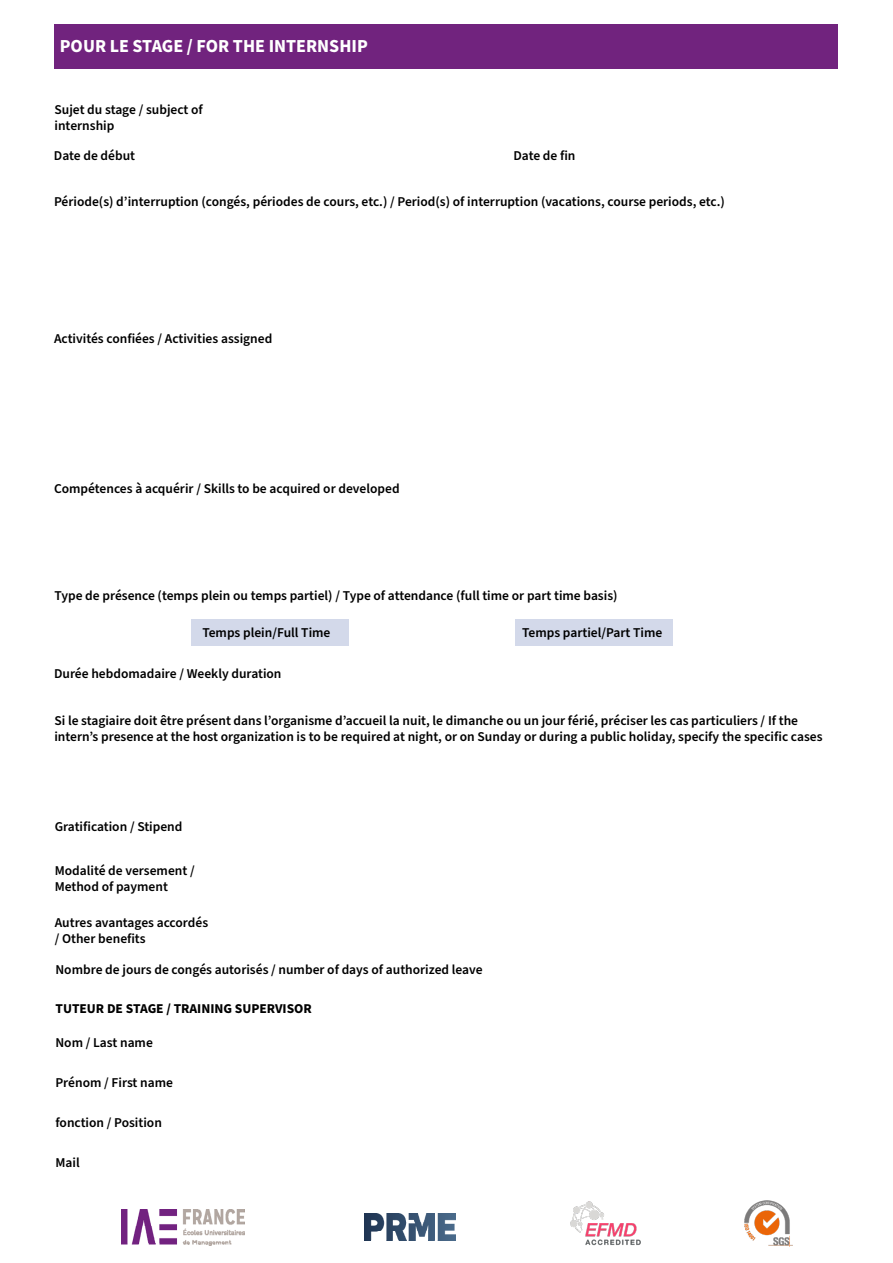
<style>
.page{position:relative;width:893px;height:1263px;background:#fff}
.page>*{position:absolute;margin:0;border:0;box-sizing:border-box;transform-origin:0 0}
.t1{font:700 18.3px "Source Sans Pro";color:#fff}
.t2{font:600 13.5px/16.2px "Source Sans Pro";color:#000}
.t3{font:700 13.5px "Source Sans Pro";color:#000}
</style>
<div class="page">
<div style="left:191px;top:619px;width:158px;height:26px;background:#d3d9ea"></div>
<div style="left:515px;top:619px;width:158px;height:26px;background:#d3d9ea"></div>
<div style="left:54px;top:25px;width:783px;height:44px;background:#71237e"></div>
<img style="left:121px;top:1209px;width:124px;height:36px">
<img style="left:570px;top:1201px;width:71px;height:45px">
<img style="left:364px;top:1213px;width:91px;height:28px">
<img style="left:745px;top:1200px;width:48px;height:46px">
<h1 class="t1" style="left:60px;top:34px;width:309px">POUR LE STAGE / FOR THE INTERNSHIP</h1>
<p class="t2" style="left:55px;top:102px;width:150px">Sujet du stage / subject of internship</p>
<p class="t2" style="left:54px;top:148px;width:83px">Date de début</p>
<p class="t2" style="left:513px;top:148px;width:64px">Date de fin</p>
<p class="t2" style="left:54px;top:194px;width:672px">Période(s) d’interruption (congés, périodes de cours, etc.) / Period(s) of interruption (vacations, course periods, etc.)</p>
<p class="t2" style="left:54px;top:330px;width:220px">Activités confiées / Activities assigned</p>
<p class="t2" style="left:54px;top:481px;width:347px">Compétences à acquérir / Skills to be acquired or developed</p>
<p class="t2" style="left:54px;top:588px;width:565px">Type de présence (temps plein ou temps partiel) / Type of attendance (full time or part time basis)</p>
<p class="t2" style="left:202px;top:624px;width:130px">Temps plein/Full Time</p>
<p class="t2" style="left:522px;top:625px;width:142px">Temps partiel/Part Time</p>
<p class="t2" style="left:54px;top:665px;width:229px">Durée hebdomadaire / Weekly duration</p>
<p class="t2" style="left:54px;top:713px;width:770px">Si le stagiaire doit être présent dans l’organisme d’accueil la nuit, le dimanche ou un jour férié, préciser les cas particuliers / If the intern’s presence at the host organization is to be required at night, or on Sunday or during a public holiday, specify the specific cases</p>
<p class="t2" style="left:55px;top:819px;width:129px">Gratification / Stipend</p>
<p class="t2" style="left:55px;top:863px;width:141px">Modalité de versement /<br>Method of payment</p>
<p class="t2" style="left:55px;top:915px;width:155px">Autres avantages accordés / Other benefits</p>
<p class="t2" style="left:55px;top:962px;width:429px">Nombre de jours de congés autorisés / number of days of authorized leave</p>
<p class="t3" style="left:55px;top:999px;width:258px">TUTEUR DE STAGE / TRAINING SUPERVISOR</p>
<p class="t2" style="left:55px;top:1035px;width:99px">Nom / Last name</p>
<p class="t2" style="left:55px;top:1075px;width:119px">Prénom / First name</p>
<p class="t2" style="left:55px;top:1115px;width:108px">fonction / Position</p>
<p class="t2" style="left:55px;top:1155px;width:26px">Mail</p>
</div>
